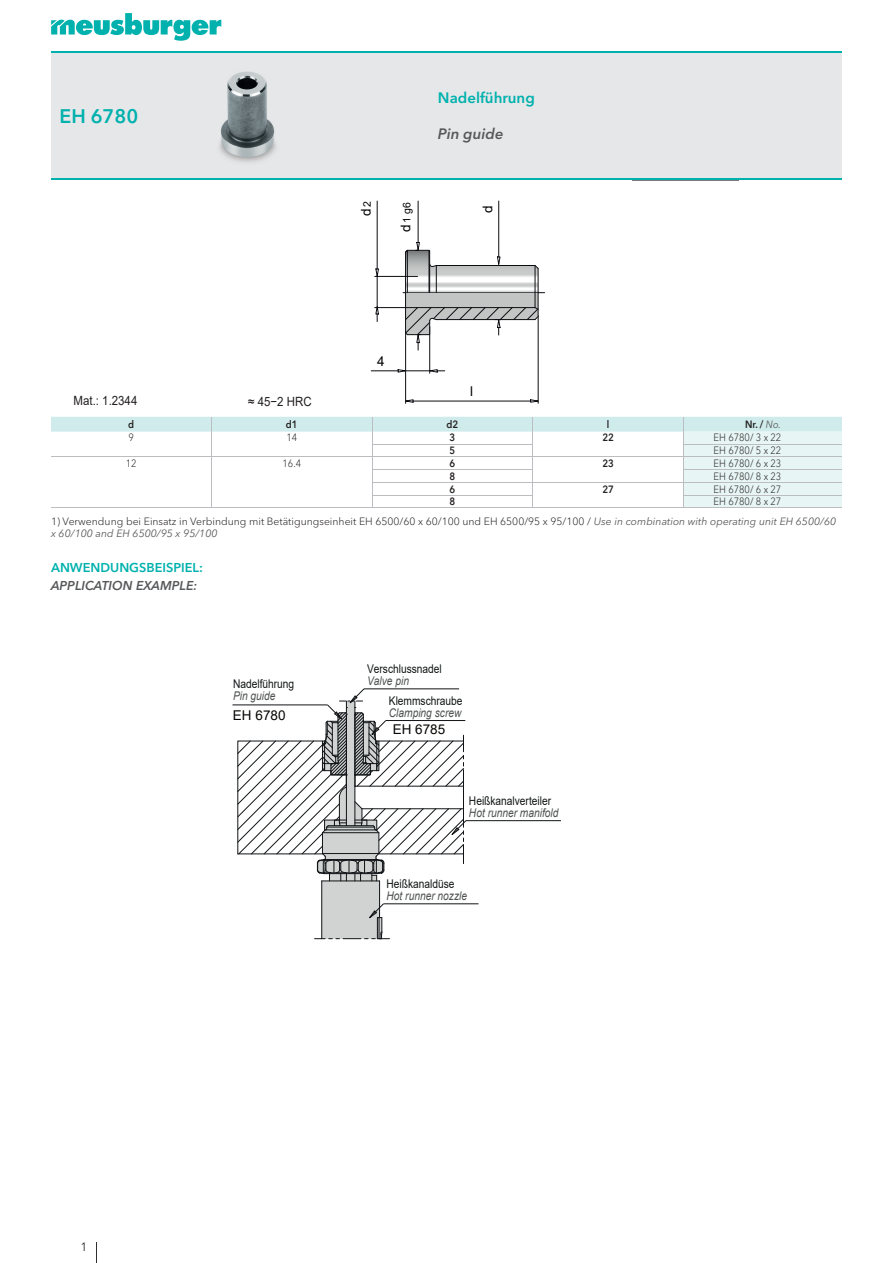
<style>
.page{position:relative;width:893px;height:1263px;background:#fff}
.page>*{position:absolute;margin:0;border:0;box-sizing:border-box;transform-origin:0 0}
.t1{font:600 19.5px "Avenir Next W1 G";color:#00b1ad}
.t2{font:600 15px "Avenir Next W1 G";color:#00b1ad}
.t3{font:italic 600 15px "Avenir Next W1 G";color:#57585a}
.t4{font:13.5px "Arial";color:#050604}
.t5{font:13.5px "Arial";color:#020102}
.t6{font:12.75px "Arial";color:#231f20;scale:.9 1}
.t7{font:600 12.75px "Avenir Next W1 G";color:#00b1ad}
.t8{font:italic 600 12.75px "Avenir Next W1 G";color:#57585a}
.t9{font:12px "Arial";color:#121616;scale:.85 1}
.t10{font:italic 12px "Arial";color:#4f5252;scale:.85 1}
.t11{font:12px "Avenir Next W1 G";color:#312f30}
.t12{font:300 10.5px/12.6px "Avenir Next W1 G";color:#231f20}
.t13{font:300 10.5px "Avenir Next W1 G";color:#231f20;scale:.9 1}
.t14{font:600 10.5px "Avenir Next W1 G";color:#231f20;scale:.9 1}
.t15{font:10.5px "Arial";color:#020102}
.s1{font-size:10.5px}
.s2{font-weight:400;font-style:italic;color:#57585a}
</style>
<div class="page">
<svg style="left:51px;top:13px;width:170px;height:28px"></svg>
<svg style="left:96px;top:1242px;width:1px;height:21px"></svg>
<div style="left:51px;top:53px;width:791px;height:126px;background:#e6e7e9"></div>
<hr style="left:51px;top:51px;width:162px;height:2px;background:#00b1ad">
<hr style="left:213px;top:51px;width:225px;height:2px;background:#00b1ad">
<hr style="left:438px;top:51px;width:404px;height:2px;background:#00b1ad">
<hr style="left:51px;top:179px;width:162px;height:1px;background:#00b1ad">
<hr style="left:213px;top:179px;width:225px;height:1px;background:#00b1ad">
<hr style="left:438px;top:179px;width:404px;height:1px;background:#00b1ad">
<img style="left:213px;top:62px;width:70px;height:107px">
<hr style="left:632px;top:180px;width:107px;height:1px;background:#787a7b">
<hr style="left:375px;top:276px;width:30px;height:1px;background:#0c0d10">
<hr style="left:377px;top:201px;width:1px;height:68px;background:#0c0d10">
<svg style="left:376px;top:305px;width:3px;height:17px"></svg>
<svg style="left:376px;top:269px;width:3px;height:9px"></svg>
<hr style="left:418px;top:201px;width:1px;height:41px;background:#0c0d10">
<hr style="left:498px;top:201px;width:1px;height:56px;background:#0c0d10">
<hr style="left:405px;top:332px;width:1px;height:71px;background:#0c0d10">
<hr style="left:538px;top:316px;width:1px;height:87px;background:#0c0d10">
<hr style="left:413px;top:401px;width:118px;height:1px;background:#0c0d10">
<svg style="left:405px;top:399px;width:8px;height:3px"></svg>
<svg style="left:530px;top:399px;width:9px;height:4px"></svg>
<hr style="left:429px;top:327px;width:1px;height:46px;background:#0c0d10">
<svg style="left:371px;top:369px;width:74px;height:3px"></svg>
<hr style="left:377px;top:276px;width:1px;height:30px;background:#0c0d10">
<hr style="left:375px;top:307px;width:30px;height:1px;background:#0c0d10">
<hr style="left:403px;top:292px;width:142px;height:1px;background:#0c0d10">
<svg style="left:405px;top:242px;width:134px;height:108px"></svg>
<hr style="left:51px;top:508px;width:161px;height:1px;background:#bcbdc0">
<hr style="left:212px;top:508px;width:160px;height:1px;background:#bcbdc0">
<hr style="left:372px;top:508px;width:161px;height:1px;background:#bcbdc0">
<hr style="left:533px;top:508px;width:151px;height:1px;background:#bcbdc0">
<hr style="left:684px;top:508px;width:158px;height:1px;background:#bcbdc0">
<svg style="left:51px;top:417px;width:791px;height:91px"></svg>
<hr style="left:383px;top:903px;width:96px;height:1px;background:#111416">
<hr style="left:466px;top:820px;width:95px;height:1px;background:#111416">
<hr style="left:232px;top:705px;width:96px;height:1px;background:#111416">
<svg style="left:237px;top:688px;width:229px;height:251px"></svg>
<h1 class="t1" style="left:60px;top:104px;width:80px">EH 6780</h1>
<p class="t5" style="left:357px;top:216px;width:16px;rotate:-90deg">d<span class="s1">2</span></p>
<p class="t15" style="left:400px;top:223px;width:22px;rotate:-90deg">1 g6</p>
<p class="t5" style="left:396px;top:232px;width:9px;rotate:-90deg">d</p>
<h2 class="t2" style="left:438px;top:89px;width:98px">Nadelführung</h2>
<h2 class="t3" style="left:438px;top:125px;width:67px">Pin guide</h2>
<p class="t5" style="left:479px;top:213px;width:9px;rotate:-90deg">d</p>
<p class="t5" style="left:377px;top:352px;width:9px">4</p>
<p class="t5" style="left:470px;top:382px;width:4px">l</p>
<p class="t6" style="left:74px;top:391px;width:72px">Mat.: 1.2344</p>
<p class="t6" style="left:248px;top:392px;width:72px">≈ 45−2 HRC</p>
<p class="t14" style="left:128px;top:418px;width:8px">d</p>
<p class="t14" style="left:286px;top:418px;width:15px">d1</p>
<p class="t14" style="left:446px;top:418px;width:15px">d2</p>
<p class="t14" style="left:607px;top:418px;width:4px">l</p>
<p class="t14" style="left:745px;top:418px;width:41px">Nr. / <span class="s2">No.</span></p>
<p class="t13" style="left:128px;top:432px;width:8px">9</p>
<p class="t13" style="left:286px;top:432px;width:14px">14</p>
<p class="t14" style="left:449px;top:431px;width:8px">3</p>
<p class="t14" style="left:602px;top:431px;width:14px">22</p>
<p class="t13" style="left:714px;top:432px;width:77px">EH 6780/ 3 x 22</p>
<p class="t14" style="left:449px;top:444px;width:8px">5</p>
<p class="t13" style="left:714px;top:444px;width:77px">EH 6780/ 5 x 22</p>
<p class="t13" style="left:126px;top:457px;width:14px">12</p>
<p class="t13" style="left:282px;top:457px;width:22px">16.4</p>
<p class="t14" style="left:449px;top:457px;width:8px">6</p>
<p class="t14" style="left:602px;top:457px;width:14px">23</p>
<p class="t13" style="left:714px;top:457px;width:77px">EH 6780/ 6 x 23</p>
<p class="t14" style="left:449px;top:470px;width:8px">8</p>
<p class="t13" style="left:714px;top:470px;width:77px">EH 6780/ 8 x 23</p>
<p class="t14" style="left:449px;top:482px;width:8px">6</p>
<p class="t14" style="left:602px;top:482px;width:14px">27</p>
<p class="t13" style="left:714px;top:483px;width:77px">EH 6780/ 6 x 27</p>
<p class="t14" style="left:449px;top:495px;width:8px">8</p>
<p class="t13" style="left:714px;top:495px;width:77px">EH 6780/ 8 x 27</p>
<p class="t12" style="left:51px;top:515px;width:787px">1) Verwendung bei Einsatz in Verbindung mit Betätigungseinheit EH 6500/60 x 60/100 und EH 6500/95 x 95/100 / <span class="s2">Use in combination with operating unit EH 6500/60 x 60/100 and EH 6500/95 x 95/100</span></p>
<p class="t7" style="left:51px;top:560px;width:153px">ANWENDUNGSBEISPIEL:</p>
<p class="t8" style="left:51px;top:578px;width:148px">APPLICATION EXAMPLE:</p>
<p class="t9" style="left:367px;top:661px;width:90px">Verschlussnadel</p>
<p class="t9" style="left:233px;top:675px;width:74px">Nadelführung</p>
<p class="t10" style="left:367px;top:673px;width:51px">Valve pin</p>
<p class="t10" style="left:233px;top:688px;width:52px">Pin guide</p>
<p class="t9" style="left:389px;top:693px;width:88px">Klemmschraube</p>
<p class="t10" style="left:389px;top:705px;width:87px">Clamping screw</p>
<p class="t4" style="left:233px;top:706px;width:54px">EH 6780</p>
<p class="t4" style="left:393px;top:720px;width:54px">EH 6785</p>
<p class="t9" style="left:469px;top:793px;width:98px">Heißkanalverteiler</p>
<p class="t10" style="left:469px;top:805px;width:107px">Hot runner manifold</p>
<p class="t11" style="left:80px;top:1240px;width:8px">1</p>
<p class="t9" style="left:387px;top:876px;width:82px">Heißkanaldüse</p>
<p class="t10" style="left:387px;top:888px;width:96px">Hot runner nozzle</p>
</div>
